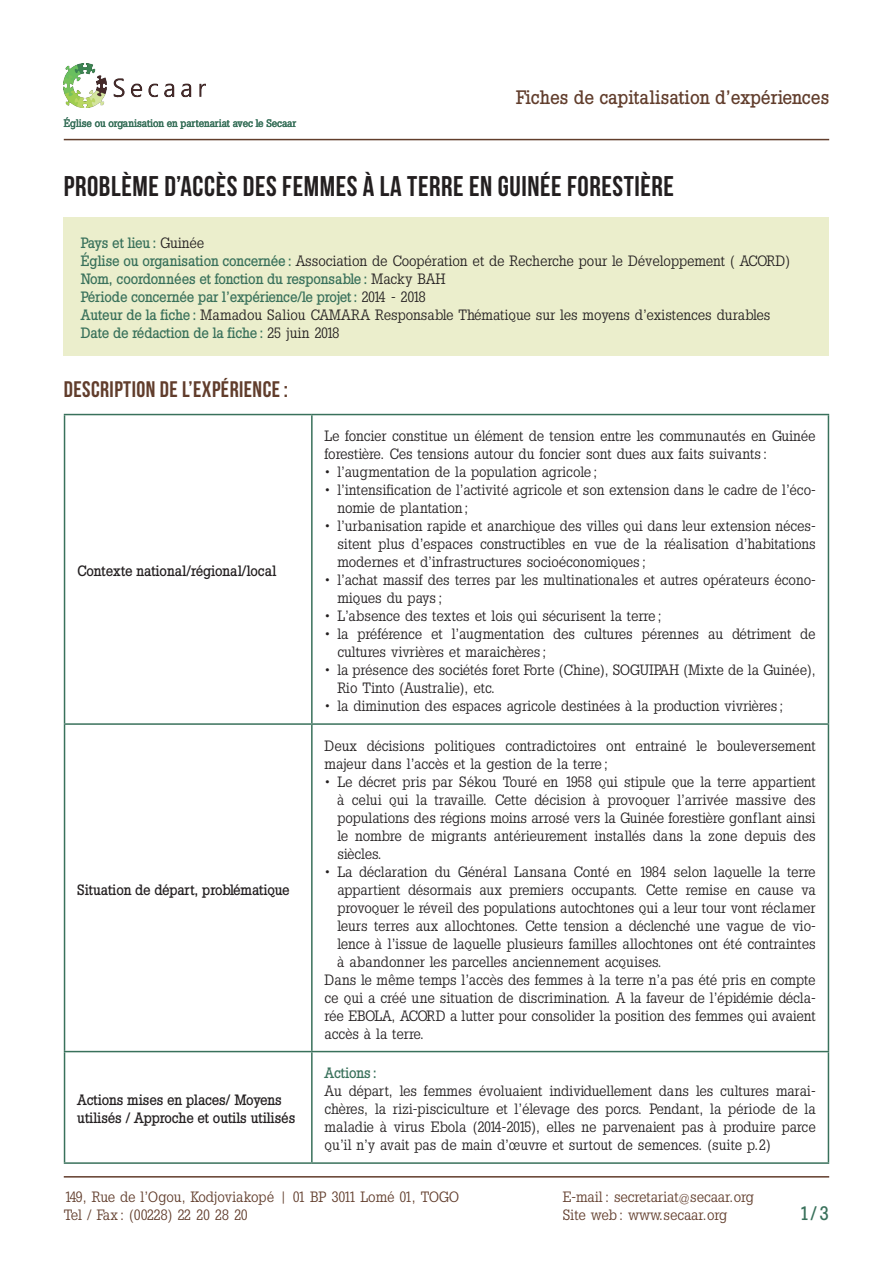
<style>
.page{position:relative;width:893px;height:1263px;background:#fff}
.page>*{position:absolute;margin:0;border:0;box-sizing:border-box;transform-origin:0 0}
.Titre_de_l_expérienc{font:28.5px "Bebas Neue";letter-spacing:.02em;color:#231f20}
.Titre{font:22.5px "Bebas Neue";letter-spacing:.02em;color:#613d2c}
.t1{font:500 19.5px "Slab Tall X";letter-spacing:.01em;color:#613d2c}
.sous-titre{font:500 19.5px "Slab Tall X";color:#39715b}
.Liste{font:15px/18px "Slab Tall X";color:#231f20}
.texte{font:15px/18px "Slab Tall X";color:#231f20}
.texte-2{font:500 15px "Slab Tall X";color:#39715b}
.t2{font:15px/18px "Slab Tall X";color:#613d2c}
.sous-titre-2{font:500 15px/18px "Slab Tall X";color:#231f20}
.Liste-2{font:500 15px "Slab Tall X";color:#39715b}
.texte-3{font:500 10.95px "Slab Tall X";color:#39715b}
.s1{font-weight:400;color:#231f20}
.s2{font-weight:500;color:#39715b}
</style>
<div class="page">
<hr style="left:64px;top:139px;width:765px;height:1px;background:#613d2c">
<hr style="left:64px;top:1176px;width:765px;height:1px;background:#613d2c">
<img style="left:64px;top:64px;width:142px;height:43px">
<hr style="left:64px;top:414px;width:248px;height:1px;background:#39715b">
<hr style="left:64px;top:415px;width:1px;height:308px;background:#39715b">
<hr style="left:312px;top:414px;width:517px;height:1px;background:#39715b">
<hr style="left:311px;top:415px;width:2px;height:308px;background:#39715b">
<hr style="left:828px;top:415px;width:1px;height:308px;background:#39715b">
<hr style="left:64px;top:723px;width:248px;height:2px;background:#39715b">
<hr style="left:64px;top:725px;width:1px;height:326px;background:#39715b">
<hr style="left:312px;top:723px;width:517px;height:2px;background:#39715b">
<hr style="left:311px;top:725px;width:2px;height:326px;background:#39715b">
<hr style="left:828px;top:725px;width:1px;height:326px;background:#39715b">
<hr style="left:64px;top:1051px;width:248px;height:1px;background:#39715b">
<hr style="left:64px;top:1052px;width:1px;height:110px;background:#39715b">
<hr style="left:312px;top:1051px;width:517px;height:1px;background:#39715b">
<hr style="left:311px;top:1052px;width:2px;height:110px;background:#39715b">
<hr style="left:828px;top:1052px;width:1px;height:110px;background:#39715b">
<hr style="left:64px;top:1162px;width:248px;height:2px;background:#39715b">
<hr style="left:312px;top:1162px;width:517px;height:2px;background:#39715b">
<div style="left:64px;top:217px;width:765px;height:138px;background:#ebeecc"></div>
<p class="texte-3" style="left:64px;top:116px;width:234px">Église ou organisation en partenariat avec le Secaar</p>
<h3 class="t1" style="left:516px;top:86px;width:315px">Fiches de capitalisation d’expériences</h3>
<p class="Titre_de_l_expérienc" style="left:64px;top:170px;width:612px">PROBLÈME D’ACCÈS DES FEMMES À LA TERRE EN GUINÉE FORESTIÈRE</p>
<p class="texte-2" style="left:81px;top:234px;width:125px">Pays et lieu: <span class="s1">Guinée</span></p>
<p class="texte" style="left:81px;top:252px;width:711px"><span class="s2">Église ou organisation concernée :</span> Association de Coopération et de Recherche pour le Développement ( ACORD)</p>
<p class="texte-2" style="left:81px;top:270px;width:366px">Nom, coordonnées et fonction du responsable : <span class="s1">Macky BAH</span></p>
<p class="texte-2" style="left:81px;top:288px;width:347px">Période concernée par l’expérience/le projet: <span class="s1">2014 - 2018</span></p>
<p class="texte" style="left:81px;top:306px;width:691px"><span class="s2">Auteur de la fiche :</span> Mamadou Saliou CAMARA Responsable Thématique sur les moyens d’existences durables</p>
<p class="texte-2" style="left:81px;top:324px;width:260px">Date de rédaction de la fiche : <span class="s1">25 juin 2018</span></p>
<p class="Titre" style="left:64px;top:377px;width:226px">DESCRIPTION DE L’EXPÉRIENCE:</p>
<p class="sous-titre-2" style="left:77px;top:562px;width:201px">Contexte national/régional/local</p>
<p class="sous-titre-2" style="left:77px;top:880px;width:214px">Situation de départ, problématique</p>
<p class="sous-titre-2" style="left:77px;top:1091px;width:219px">Actions mises en places/ Moyens utilisés / Approche et outils utilisés</p>
<p class="texte" style="left:325px;top:427px;width:493px">Le foncier constitue un élément de tension entre les communautés en Guinée forestière. Ces tensions autour du foncier sont dues aux faits suivants :</p>
<p class="Liste" style="left:325px;top:463px;width:274px">• l’augmentation de la population agricole ;</p>
<p class="Liste" style="left:337px;top:481px;width:480px;text-indent:-13px">• l’intensification de l’activité agricole et son extension dans le cadre de l’éco&shy;nomie de plantation;</p>
<p class="Liste" style="left:337px;top:517px;width:480px;text-align:justify;text-indent:-13px">• l’urbanisation rapide et anarchique des villes qui dans leur extension néces&shy;sitent plus d’espaces constructibles en vue de la réalisation d’habitations modernes et d’infrastructures socioéconomiques ;</p>
<p class="Liste" style="left:337px;top:571px;width:480px;text-indent:-13px">• l’achat massif des terres par les multinationales et autres opérateurs écono&shy;miques du pays ;</p>
<p class="Liste" style="left:325px;top:607px;width:339px">• L’absence des textes et lois qui sécurisent la terre ;</p>
<p class="Liste" style="left:337px;top:625px;width:480px;text-indent:-13px">• la préférence et l’augmentation des cultures pérennes au détriment de cultures vivrières et maraichères ;</p>
<p class="Liste" style="left:337px;top:661px;width:480px;text-indent:-13px">• la présence des sociétés foret Forte (Chine), SOGUIPAH (Mixte de la Guinée),<br>Rio Tinto (Australie), etc.</p>
<p class="Liste" style="left:325px;top:697px;width:460px">• la diminution des espaces agricole destinées à la production vivrières ;</p>
<p class="texte" style="left:325px;top:736px;width:493px">Deux décisions politiques contradictoires ont entrainé le bouleversement majeur dans l’accès et la gestion de la terre ;</p>
<p class="Liste" style="left:337px;top:772px;width:480px;text-align:justify;text-indent:-13px">• Le décret pris par Sékou Touré en 1958 qui stipule que la terre appartient à celui qui la travaille. Cette décision à provoquer l’arrivée massive des populations des régions moins arrosé vers la Guinée forestière gonflant ainsi le nombre de migrants antérieurement installés dans la zone depuis des siècles.</p>
<p class="Liste" style="left:337px;top:862px;width:480px;text-align:justify;text-indent:-13px">• La déclaration du Général Lansana Conté en 1984 selon laquelle la terre appartient désormais aux premiers occupants. Cette remise en cause va provoquer le réveil des populations autochtones qui a leur tour vont réclamer leurs terres aux allochtones. Cette tension a déclenché une vague de vio&shy;lence à l’issue de laquelle plusieurs familles allochtones ont été contraintes à abandonner les parcelles anciennement acquises.</p>
<p class="texte" style="left:325px;top:970px;width:493px;text-align:justify">Dans le même temps l’accès des femmes à la terre n’a pas été pris en compte ce qui a créé une situation de discrimination. A la faveur de l’épidémie décla&shy;rée EBOLA, ACORD a lutter pour consolider la position des femmes qui avaient accès à la terre.</p>
<p class="Liste-2" style="left:325px;top:1064px;width:54px">Actions :</p>
<p class="texte" style="left:325px;top:1082px;width:493px;text-align:justify">Au départ, les femmes évoluaient individuellement dans les cultures marai&shy;chères, la rizi-pisciculture et l’élevage des porcs. Pendant, la période de la maladie à virus Ebola (2014-2015), elles ne parvenaient pas à produire parce qu’il n’y avait pas de main d’œuvre et surtout de semences. (suite p.2)</p>
<p class="t2" style="left:64px;top:1188px;width:397px">149, Rue de l’Ogou, Kodjoviakopé | 01 BP 3011 Lomé 01, TOGO<br>Tel / Fax : (00228) 22 20 28 20</p>
<p class="t2" style="left:563px;top:1188px;width:193px">E-mail: secretariat@secaar.org<br>Site web: www.secaar.org</p>
<p class="sous-titre" style="left:799px;top:1202px;width:32px">1/3</p>
</div>
